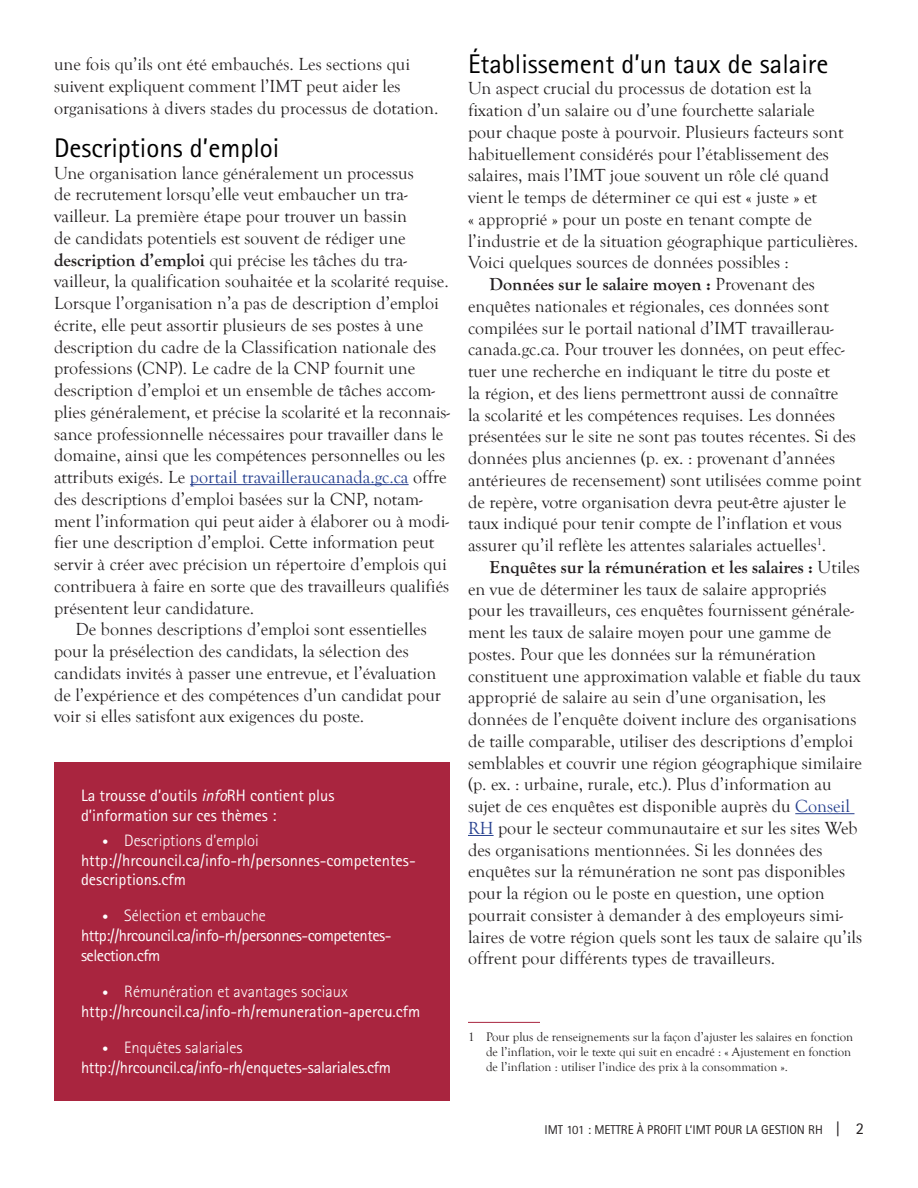
<style>
.page{position:relative;width:918px;height:1188px;background:#fff}
.page>*{position:absolute;margin:0;border:0;box-sizing:border-box;transform-origin:0 0}
._2_2-Subheading_2{font:27px "Rotis Sans Serif Std";color:#000}
._1_11-Introductory_P{font:18px/21.8px "Goudy Old Style T";color:#231f20}
._1_22-Body_copy_last{font:18px/21.8px "Goudy Old Style T";color:#231f20}
._1_2-Body_copy{font:18px/21.8px "Goudy Old Style T";color:#231f20}
._12_1-Standalone_ele{font:16.5px/19.8px "Rotis Sans Serif Std";color:#fff}
.t1{font:300 16.5px "Rotis Sans Serif Std";color:#fff}
._12_1-Standalone_ele-2{font:16.5px/19.8px "Rotis Sans Serif Std";letter-spacing:-.03em;color:#fff}
._12_1-Standalone_ele-3{font:16.5px "Rotis Sans Serif Std";letter-spacing:-.02em;color:#fff}
._10_1-1st_Footnote{font:12.75px/15.3px "Goudy Old Style T";color:#231f20}
.t2{font:12.75px "Rotis Sans Serif Std";color:#231f20}
.s1{font-weight:700}
.s2{color:#253f8e}
.s3{font-style:italic}
.s4{font-size:12px}
.s5{font-size:16.5px}
</style>
<div class="page">
<hr style="left:190px;top:484px;width:219px;height:1px;background:#253f8e">
<hr style="left:795px;top:813px;width:59px;height:1px;background:#253f8e">
<svg style="left:468px;top:835px;width:26px;height:1px"></svg>
<hr style="left:468px;top:1022px;width:72px;height:1px;background:#a9253f">
<div style="left:54px;top:762px;width:396px;height:339px;background:#a9253f"></div>
<p class="_1_22-Body_copy_last" style="left:54px;top:54px;width:386px">une fois qu’ils ont été embauchés. Les sections qui suivent expliquent comment l’IMT peut aider les organisations à divers stades du processus de dotation.</p>
<p class="_2_2-Subheading_2" style="left:54px;top:132px;width:227px">Descriptions d’emploi</p>
<p class="_1_11-Introductory_P" style="left:54px;top:162px;width:398px">Une organisation lance généralement un processus<br>de recrutement lorsqu’elle veut embaucher un tra&shy;vailleur. La première étape pour trouver un bassin<br>de candidats potentiels est souvent de rédiger une <span class="s1">description d’emploi</span> qui précise les tâches du tra&shy;vailleur, la qualification souhaitée et la scolarité requise.<br>Lorsque l’organisation n’a pas de description d’emploi écrite, elle peut assortir plusieurs de ses postes à une description du cadre de la Classification nationale des professions (CNP). Le cadre de la CNP fournit une description d’emploi et un ensemble de tâches accom&shy;plies généralement, et précise la scolarité et la reconnais&shy;sance professionnelle nécessaires pour travailler dans le domaine, ainsi que les compétences personnelles ou les attributs exigés. Le <span class="s2">portail travailleraucanada.gc.ca</span> offre des descriptions d’emploi basées sur la CNP, notam&shy;ment l’information qui peut aider à élaborer ou à modi&shy;fier une description d’emploi. Cette information peut servir à créer avec précision un répertoire d’emplois qui contribuera à faire en sorte que des travailleurs qualifiés présentent leur candidature.</p>
<p class="_1_22-Body_copy_last" style="left:54px;top:619px;width:389px;text-indent:22px">De bonnes descriptions d’emploi sont essentielles pour la présélection des candidats, la sélection des candidats invités à passer une entrevue, et l’évaluation de l’expérience et des compétences d’un candidat pour voir si elles satisfont aux exigences du poste.</p>
<p class="_12_1-Standalone_ele" style="left:81px;top:785px;width:255px">La trousse d’outils <span class="s3">info</span>RH contient plus d’information sur ces thèmes :</p>
<p class="t1" style="left:103px;top:831px;width:158px"><span class="s4">•</span> Descriptions d’emploi</p>
<p class="_12_1-Standalone_ele" style="left:81px;top:850px;width:336px">http://hrcouncil.ca/info-rh/personnes-competentes&shy;descriptions.cfm</p>
<p class="t1" style="left:103px;top:906px;width:165px"><span class="s4">•</span> Sélection et embauche</p>
<p class="_12_1-Standalone_ele-2" style="left:81px;top:926px;width:312px">http://hrcouncil.ca/info-rh/personnes-competentes&shy;selection.cfm</p>
<p class="t1" style="left:103px;top:982px;width:247px"><span class="s4">•</span> Rémunération et avantages sociaux</p>
<p class="_12_1-Standalone_ele" style="left:81px;top:1001px;width:341px">http://hrcouncil.ca/info-rh/remuneration-apercu.cfm</p>
<p class="t1" style="left:103px;top:1038px;width:142px"><span class="s4">•</span> Enquêtes salariales</p>
<p class="_12_1-Standalone_ele-3" style="left:81px;top:1057px;width:312px">http://hrcouncil.ca/info-rh/enquetes-salariales.cfm</p>
<p class="_2_2-Subheading_2" style="left:468px;top:48px;width:362px">Établissement d’un taux de salaire</p>
<p class="_1_11-Introductory_P" style="left:468px;top:78px;width:392px">Un aspect crucial du processus de dotation est la fixation d’un salaire ou d’une fourchette salariale<br>pour chaque poste à pourvoir. Plusieurs facteurs sont habituellement considérés pour l’établissement des salaires, mais l’IMT joue souvent un rôle clé quand vient le temps de déterminer ce qui est « juste » et<br>« approprié » pour un poste en tenant compte de l’industrie et de la situation géographique particulières.<br>Voici quelques sources de données possibles :</p>
<p class="_1_2-Body_copy" style="left:468px;top:274px;width:395px;text-indent:22px"><span class="s1">Données sur le salaire moyen :</span> Provenant des enquêtes nationales et régionales, ces données sont compilées sur le portail national d’IMT travaillerau&shy;canada.gc.ca. Pour trouver les données, on peut effec&shy;tuer une recherche en indiquant le titre du poste et<br>la région, et des liens permettront aussi de connaître<br>la scolarité et les compétences requises. Les données présentées sur le site ne sont pas toutes récentes. Si des données plus anciennes (p. ex. : provenant d’années antérieures de recensement) sont utilisées comme point de repère, votre organisation devra peut-être ajuster le taux indiqué pour tenir compte de l’inflation et vous assurer qu’il reflète les attentes salariales actuelles<sup>1</sup>.</p>
<p class="_1_22-Body_copy_last" style="left:468px;top:557px;width:396px;text-indent:22px"><span class="s1">Enquêtes sur la rémunération et les salaires :</span> Utiles en vue de déterminer les taux de salaire appropriés pour les travailleurs, ces enquêtes fournissent générale&shy;ment les taux de salaire moyen pour une gamme de postes. Pour que les données sur la rémunération constituent une approximation valable et fiable du taux approprié de salaire au sein d’une organisation, les données de l’enquête doivent inclure des organisations de taille comparable, utiliser des descriptions d’emploi semblables et couvrir une région géographique similaire (p. ex. : urbaine, rurale, etc.). Plus d’information au sujet de ces enquêtes est disponible auprès du <span class="s2">Conseil RH</span> pour le secteur communautaire et sur les sites Web des organisations mentionnées. Si les données des enquêtes sur la rémunération ne sont pas disponibles pour la région ou le poste en question, une option pourrait consister à demander à des employeurs simi&shy;laires de votre région quels sont les taux de salaire qu’ils offrent pour différents types de travailleurs.</p>
<p class="_10_1-1st_Footnote" style="left:486px;top:1029px;width:369px;text-indent:-18px">1 Pour plus de renseignements sur la façon d’ajuster les salaires en fonction de l’inflation, voir le texte qui suit en encadré : « Ajustement en fonction de l’inflation : utiliser l’indice des prix à la consommation ».</p>
<p class="t2" style="left:544px;top:1122px;width:321px">IMT 101 : METTRE À PROFIT L’IMT POUR LA GESTION RH <span class="s5">| 2</span></p>
</div>
